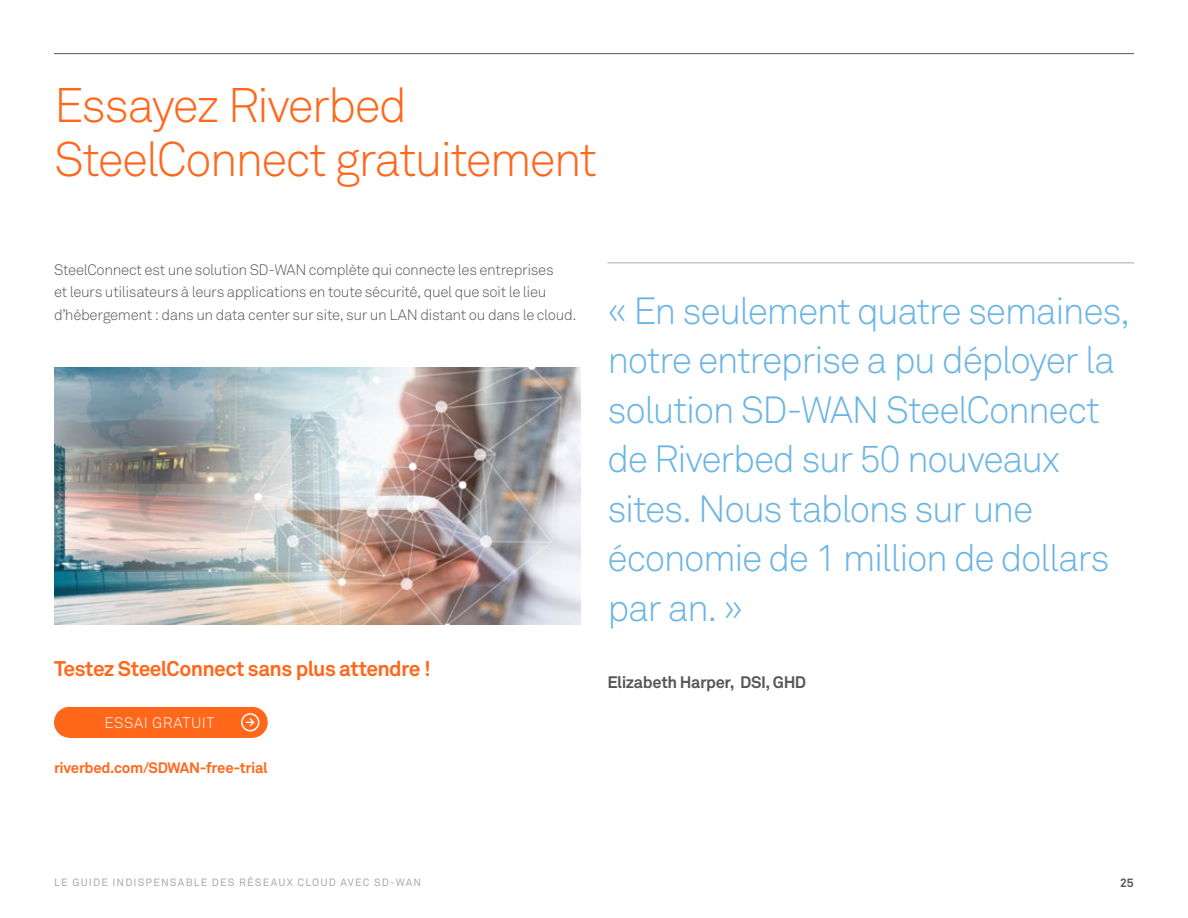
<style>
.page{position:relative;width:1188px;height:918px;background:#fff}
.page>*{position:absolute;margin:0;border:0;box-sizing:border-box;transform-origin:0 0}
.t1{font:300 48px/54px "Akkurat Pro";letter-spacing:-.04em;color:#ff671b}
.t2{font:300 37.5px/49.5px "Akkurat Pro";letter-spacing:-.04em;color:#6bb5e4}
.t3{font:700 21px "Akkurat Pro";letter-spacing:-.03em;color:#ff671b}
.t4{font:700 16.5px "Akkurat Pro";letter-spacing:-.025em;color:#575757}
.t5{font:300 15px/22.5px "Akkurat Pro";letter-spacing:-.025em;color:#575757}
.t6{font:700 15px "Akkurat Pro";letter-spacing:-.02em;color:#ff671b}
.t7{font:300 15px "Akkurat Pro";letter-spacing:.04em;color:#fff}
.t8{font:700 12px "Akkurat Pro";color:#575757}
.t9{font:10.5px "Akkurat Pro";letter-spacing:.11em;color:#a6aea4}
</style>
<div class="page">
<hr style="left:54px;top:53px;width:1080px;height:1px;background:#575757">
<div style="left:54px;top:707px;width:31px;height:31px;background:#ff671b;border-radius:50%"></div>
<div style="left:237px;top:707px;width:31px;height:31px;background:#ff671b;border-radius:50%"></div>
<div style="left:69px;top:707px;width:183px;height:31px;background:#ff671b"></div>
<hr style="left:608px;top:262px;width:526px;height:1px;background:#a6aea4">
<img style="left:54px;top:368px;width:526px;height:257px">
<svg style="left:246px;top:718px;width:9px;height:9px"></svg>
<div style="left:241px;top:713px;width:18px;height:18px;border:2px solid #fff;border-radius:50%"></div>
<h1 class="t1" style="left:54px;top:78px;width:545px">Essayez Riverbed<br>SteelConnect gratuitement</h1>
<p class="t5" style="left:54px;top:259px;width:524px">SteelConnect est une solution SD-WAN complète qui connecte les entreprises<br>et leurs utilisateurs à leurs applications en toute sécurité, quel que soit le lieu d’hébergement : dans un data center sur site, sur un LAN distant ou dans le cloud.</p>
<h3 class="t3" style="left:54px;top:655px;width:378px">Testez SteelConnect sans plus attendre !</h3>
<p class="t7" style="left:104px;top:714px;width:112px">ESSAI GRATUIT</p>
<p class="t6" style="left:54px;top:759px;width:215px">riverbed.com/SDWAN-free-trial</p>
<h2 class="t2" style="left:608px;top:286px;width:524px">« En seulement quatre semaines, notre entreprise a pu déployer la solution SD-WAN SteelConnect de Riverbed sur 50 nouveaux sites. Nous tablons sur une économie de 1 million de dollars par an. »</h2>
<p class="t4" style="left:608px;top:672px;width:200px">Elizabeth Harper, DSI, GHD</p>
<p class="t9" style="left:54px;top:876px;width:369px">LE GUIDE INDISPENSABLE DES RÉSEAUX CLOUD AVEC SD-WAN</p>
<p class="t8" style="left:1120px;top:875px;width:15px">25</p>
</div>
